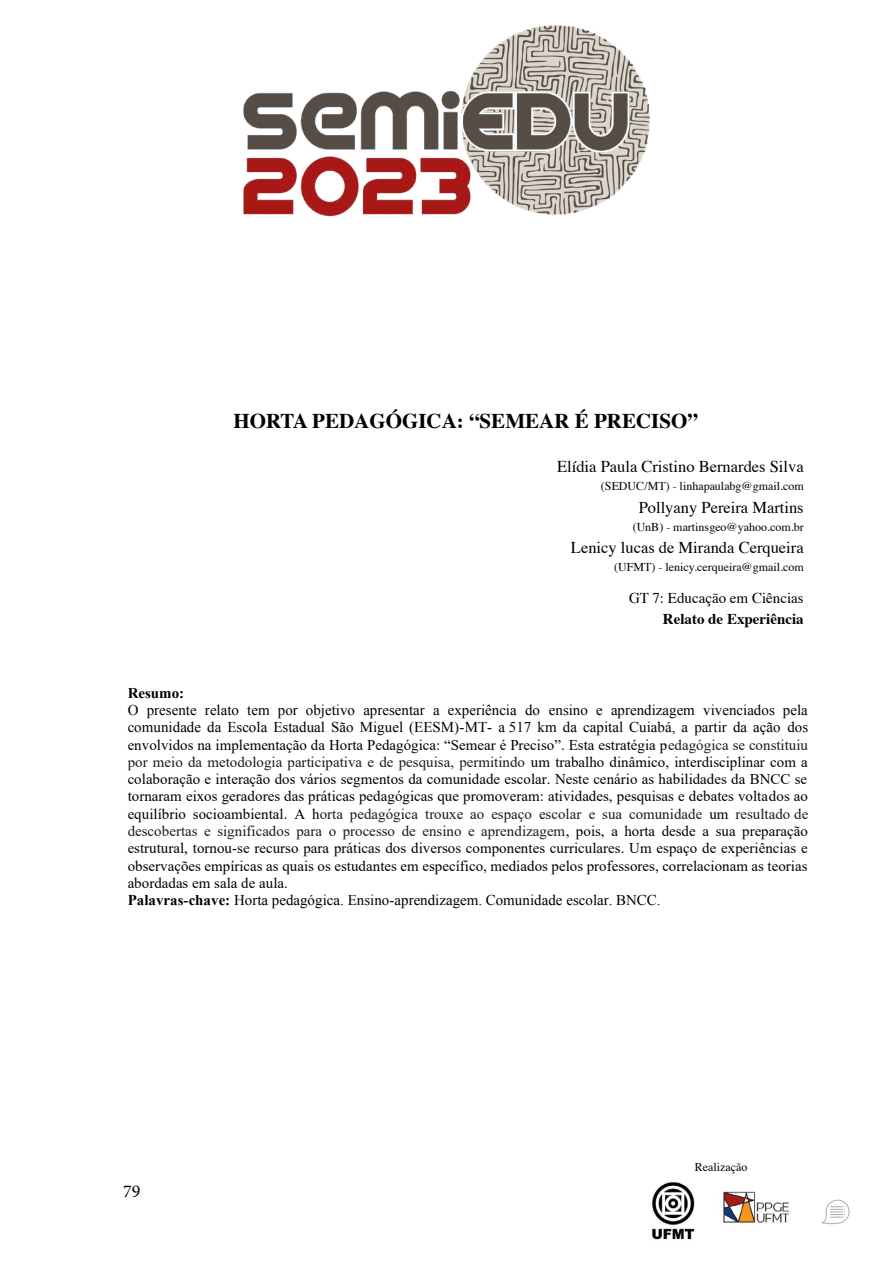
<style>
.page{position:relative;width:893px;height:1263px;background:#fff}
.page>*{position:absolute;margin:0;border:0;box-sizing:border-box;transform-origin:0 0}
.t1{font:700 21px "Times";color:#000}
.t2{font:18px "Minion Pro";color:#000}
.t3{font:16.5px "Times";color:#000}
.t4{font:15px/17.2px "Times New Roman";color:#000}
.t5{font:15px "Times";color:#000}
.t6{font:700 15px "Times";color:#000}
.t7{font:700 15px "Times New Roman";color:#000}
.t8{font:12px "Times";color:#000}
.s1{color:#1f1a17}
.s2{font-weight:700}
</style>
<div class="page">
<img style="left:243px;top:25px;width:407px;height:192px">
<img style="left:652px;top:1182px;width:138px;height:58px">
<svg style="left:821px;top:1199px;width:29px;height:26px"></svg>
<h1 class="t1" style="left:233px;top:401px;width:466px">HORTA PEDAGÓGICA: “SEMEAR É PRECISO”</h1>
<p class="t3" style="left:557px;top:451px;width:248px">Elídia Paula Cristino Bernardes Silva</p>
<p class="t8" style="left:601px;top:475px;width:204px">(SEDUC/MT) - linhapaulabg@gmail.com</p>
<p class="t3" style="left:639px;top:492px;width:166px">Pollyany Pereira Martins</p>
<p class="t8" style="left:633px;top:515px;width:173px">(UnB) - martinsgeo@yahoo.com.br</p>
<p class="t3" style="left:571px;top:532px;width:234px">Lenicy lucas de Miranda Cerqueira</p>
<p class="t8" style="left:614px;top:556px;width:191px">(UFMT) - lenicy.cerqueira@gmail.com</p>
<p class="t5" style="left:629px;top:584px;width:176px">GT 7: Educação em Ciências</p>
<p class="t6" style="left:663px;top:604px;width:142px">Relato de Experiência</p>
<p class="t7" style="left:128px;top:682px;width:58px">Resumo:</p>
<p class="t4" style="left:128px;top:701px;width:682px">O presente relato tem por objetivo apresentar a experiência do ensino e aprendizagem vivenciados pela comunidade da Escola Estadual São Miguel (EESM)-MT- a 517 km da capital Cuiabá, a partir da ação dos envolvidos na implementação da Horta Pedagógica: “Semear é Preciso”. Esta estratégia p<span class="s1">edagógica se constituiu por meio da metodologia participativa e de pesquisa, permitindo</span> um trabalho dinâmico, interdisciplinar com a colaboração e interação dos vários segmentos da comunidade escolar. Neste cenário as habilidades da BNCC se tornaram eixos geradores das práticas pedagógicas que promoveram: atividades, pesquisas e debates voltados ao equilíbrio socioambiental. A h<span class="s1">orta pedagógica trouxe ao espaço escolar e sua comunidade</span> um <span class="s1">resultado de descobertas e significados para o processo de ensino e aprendizagem</span>, pois, a horta desde a sua preparação estrutural, tornou-se recurso para práticas dos diversos componentes curriculares. Um espaço de experiências e observações empíricas as quais os estudantes em específico, mediados pelos professores, correlacionam as teorias abordadas em sala de aula.<br><span class="s2">Palavras-chave:</span> Horta pedagógica. Ensino-aprendizagem. Comunidade escolar. BNCC.</p>
<p class="t2" style="left:123px;top:1179px;width:19px">79</p>
<p class="t8" style="left:695px;top:1156px;width:54px">Realização</p>
</div>
